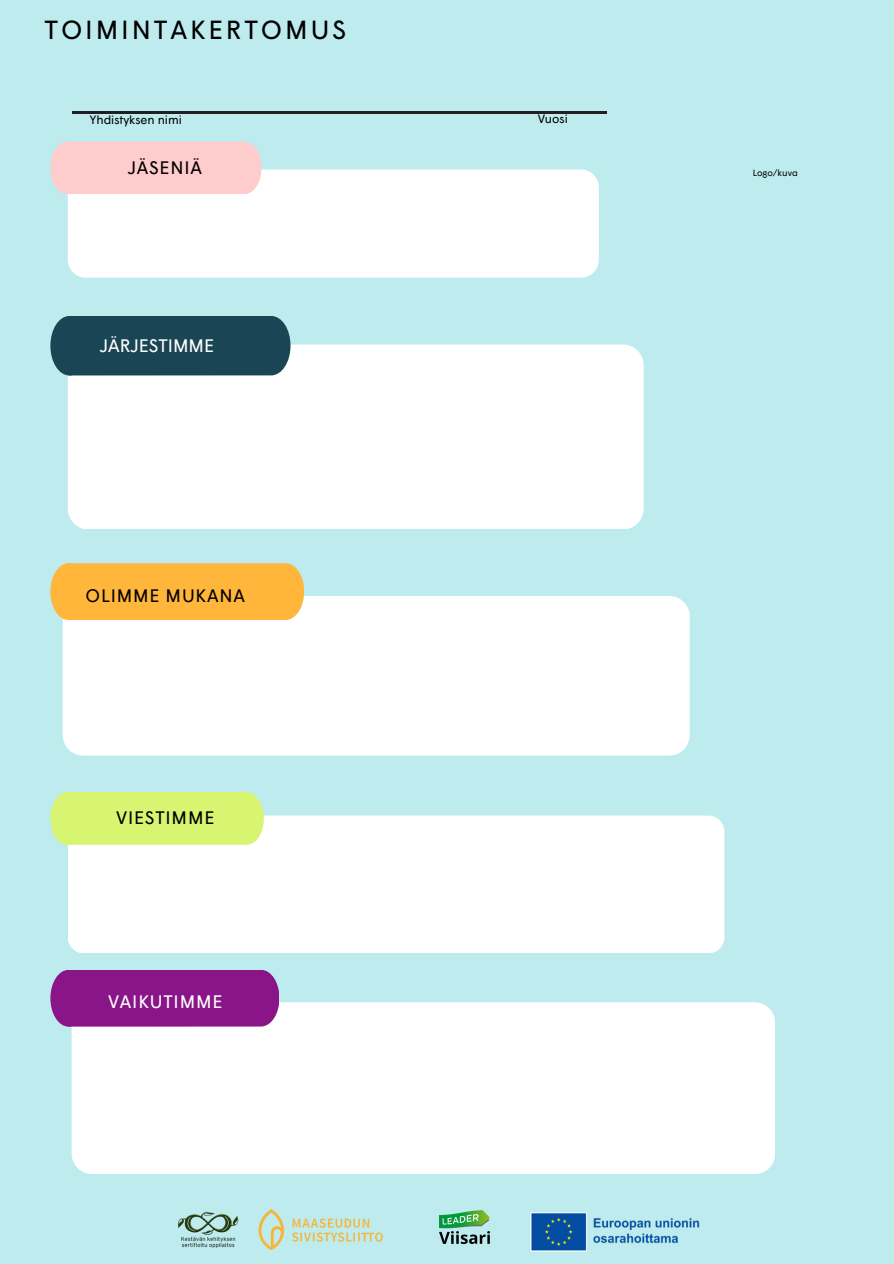
<style>
.page{position:relative;width:894px;height:1264px;background:#fff}
.page>*{position:absolute;margin:0;border:0;box-sizing:border-box;transform-origin:0 0}
.t1{font:26.25px "Wigrum";letter-spacing:.11em;color:#000}
.t2{font:18px "Wigrum Web";letter-spacing:.045em;color:#000}
.t3{font:18px "Wigrum Web";color:#fff}
.t4{font:18px "Wigrum Web";letter-spacing:.045em;color:#fff}
.t5{font:12px "Wigrum Web";color:#000}
.t6{font:9px "Wigrum Web";letter-spacing:-.005em;color:#000}
</style>
<div class="page">
<div style="left:0;top:0;width:893px;height:1263px;background:#bdebee"></div>
<div style="left:68px;top:169px;width:530px;height:109px;background:#fff;border-radius:18px"></div>
<div style="left:50px;top:142px;width:211px;height:52px;background:#ffcccd"></div>
<div style="left:68px;top:344px;width:575px;height:185px;background:#fff;border-radius:21px"></div>
<div style="left:50px;top:316px;width:240px;height:59px;background:#1a4554"></div>
<div style="left:63px;top:596px;width:626px;height:159px;background:#fff;border-radius:21px"></div>
<div style="left:50px;top:563px;width:254px;height:57px;background:#ffb63a"></div>
<div style="left:72px;top:1002px;width:703px;height:172px;background:#fff;border-radius:21px"></div>
<div style="left:50px;top:970px;width:229px;height:56px;background:#891589"></div>
<div style="left:68px;top:815px;width:656px;height:138px;background:#fff;border-radius:16px"></div>
<div style="left:50px;top:792px;width:214px;height:52px;background:#d8f572"></div>
<img style="left:258px;top:1209px;width:125px;height:42px">
<img style="left:530px;top:1212px;width:170px;height:39px">
<img style="left:439px;top:1210px;width:51px;height:34px">
<img style="left:178px;top:1211px;width:60px;height:37px">
<hr style="left:72px;top:111px;width:534px;height:2px;background:#231f20">
<p class="t1" style="left:44px;top:13px;width:303px">TOIMINTAKERTOMUS</p>
<h2 class="t5" style="left:90px;top:112px;width:93px">Yhdistyksen nimi</h2>
<h2 class="t5" style="left:537px;top:111px;width:32px">Vuosi</h2>
<p class="t2" style="left:128px;top:156px;width:76px">JÄSENIÄ</p>
<h3 class="t3" style="left:100px;top:334px;width:116px">JÄRJESTIMME</h3>
<h3 class="t2" style="left:86px;top:583px;width:161px">OLIMME MUKANA</h3>
<p class="t2" style="left:116px;top:806px;width:100px">VIESTIMME</p>
<h2 class="t4" style="left:108px;top:989px;width:116px">VAIKUTIMME</h2>
<h2 class="t6" style="left:752px;top:167px;width:46px">Logo/kuva</h2>
</div>
